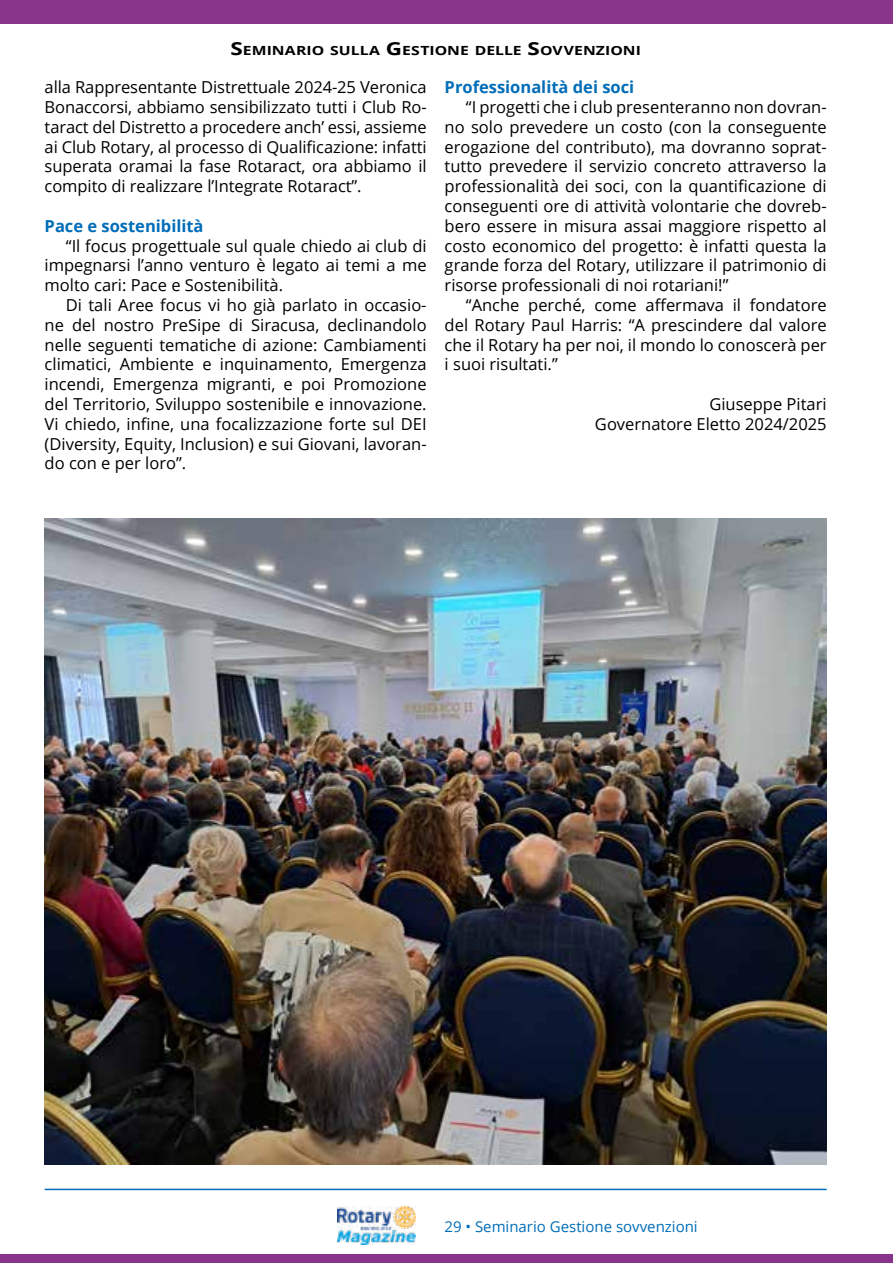
<style>
.page{position:relative;width:893px;height:1263px;background:#fff}
.page>*{position:absolute;margin:0;border:0;box-sizing:border-box;transform-origin:0 0}
.t1{font:16.5px/19.8px "Open Sans";color:#000;text-align:justify}
.t2{font:700 16.5px "Open Sans";color:#006db8}
.t3{font:15px "Open Sans";color:#006db8}
.t4{font:700 12.6px "Open Sans";color:#000;scale:1.25 1}
.s1{font-size:18px}
</style>
<div class="page">
<img style="left:337px;top:1206px;width:79px;height:39px">
<hr style="left:45px;top:1189px;width:782px;height:1px;background:#006db8">
<div style="left:0;top:1254px;width:893px;height:9px;background:#88348a"></div>
<div style="left:0;top:0;width:893px;height:23px;background:#88348a"></div>
<img style="left:45px;top:519px;width:782px;height:645px">
<p class="t4" style="left:230px;top:42px;width:330px"><span class="s1">S</span>EMINARIO SULLA <span class="s1">G</span>ESTIONE DELLE <span class="s1">S</span>OVVENZIONI</p>
<p class="t1" style="left:45px;top:77px;width:384px">alla Rappresentante Distrettuale 2024-25 Veronica Bonaccorsi, abbiamo sensibilizzato tutti i Club Ro&shy;taract del Distretto a procedere anch’ essi, assieme ai Club Rotary, al processo di Qualificazione: infatti superata oramai la fase Rotaract, ora abbiamo il compito di realizzare l’Integrate Rotaract”.</p>
<p class="t2" style="left:45px;top:214px;width:160px">Pace e sostenibilità</p>
<p class="t1" style="left:66px;top:235px;width:362px">“Il focus progettuale sul quale chiedo ai club di</p>
<p class="t1" style="left:45px;top:255px;width:383px">impegnarsi l’anno venturo è legato ai temi a me</p>
<p class="t1" style="left:45px;top:275px;width:240px">molto cari: Pace e Sostenibilità.</p>
<p class="t1" style="left:66px;top:295px;width:362px">Di tali Aree focus vi ho già parlato in occasio-</p>
<p class="t1" style="left:45px;top:314px;width:383px">ne del nostro PreSipe di Siracusa, declinandolo</p>
<p class="t1" style="left:45px;top:334px;width:383px">nelle seguenti tematiche di azione: Cambiamenti</p>
<p class="t1" style="left:45px;top:354px;width:383px">climatici, Ambiente e inquinamento, Emergenza</p>
<p class="t1" style="left:45px;top:374px;width:383px">incendi, Emergenza migranti, e poi Promozione</p>
<p class="t1" style="left:45px;top:394px;width:383px">del Territorio, Sviluppo sostenibile e innovazione.</p>
<p class="t1" style="left:45px;top:413px;width:383px">Vi chiedo, infine, una focalizzazione forte sul DEI</p>
<p class="t1" style="left:45px;top:433px;width:383px">(Diversity, Equity, Inclusion) e sui Giovani, lavoran-</p>
<p class="t1" style="left:45px;top:453px;width:143px">do con e per loro”.</p>
<p class="t2" style="left:445px;top:75px;width:191px">Professionalità dei soci</p>
<p class="t1" style="left:466px;top:97px;width:362px">“I progetti che i club presenteranno non dovran-</p>
<p class="t1" style="left:445px;top:116px;width:383px">no solo prevedere un costo (con la conseguente</p>
<p class="t1" style="left:445px;top:136px;width:383px">erogazione del contributo), ma dovranno soprat-</p>
<p class="t1" style="left:445px;top:156px;width:383px">tutto prevedere il servizio concreto attraverso la</p>
<p class="t1" style="left:445px;top:176px;width:383px">professionalità dei soci, con la quantificazione di</p>
<p class="t1" style="left:445px;top:196px;width:383px">conseguenti ore di attività volontarie che dovreb-</p>
<p class="t1" style="left:445px;top:215px;width:383px">bero essere in misura assai maggiore rispetto al</p>
<p class="t1" style="left:445px;top:235px;width:383px">costo economico del progetto: è infatti questa la</p>
<p class="t1" style="left:445px;top:255px;width:383px">grande forza del Rotary, utilizzare il patrimonio di</p>
<p class="t1" style="left:445px;top:275px;width:285px">risorse professionali di noi rotariani!”</p>
<p class="t1" style="left:466px;top:295px;width:362px">“Anche perché, come affermava il fondatore</p>
<p class="t1" style="left:445px;top:314px;width:383px">del Rotary Paul Harris: “A prescindere dal valore</p>
<p class="t1" style="left:445px;top:334px;width:383px">che il Rotary ha per noi, il mondo lo conoscerà per</p>
<p class="t1" style="left:445px;top:354px;width:115px">i suoi risultati.”</p>
<p class="t1" style="left:595px;top:394px;width:233px;text-align:right">Giuseppe Pitari<br>Governatore Eletto 2024/2025</p>
<p class="t3" style="left:444px;top:1216px;width:255px">29 • Seminario Gestione sovvenzioni</p>
</div>
